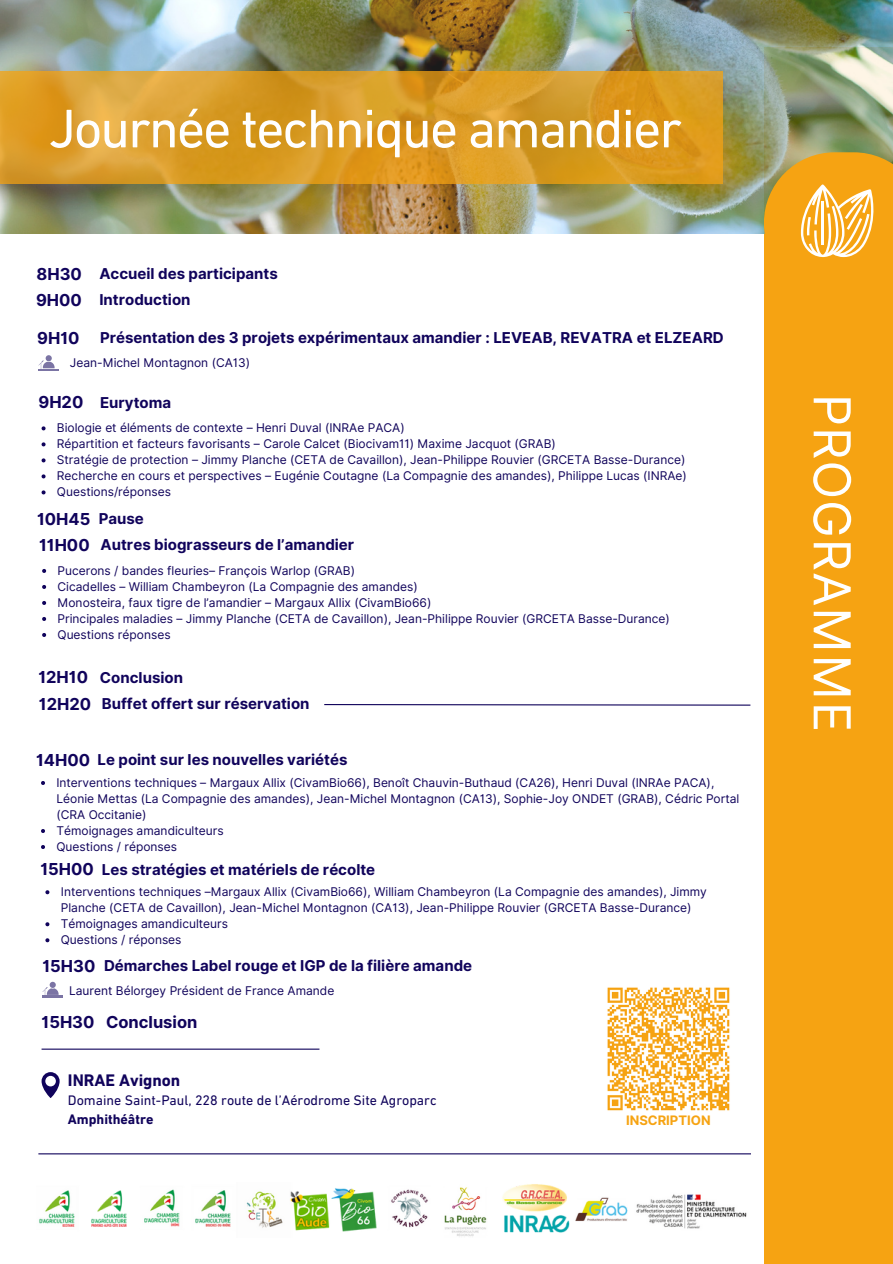
<style>
.page{position:relative;width:893px;height:1264px;background:#fff}
.page>*{position:absolute;margin:0;border:0;box-sizing:border-box;transform-origin:0 0}
.t1{font:55.2px "DIN Next LT Pro";letter-spacing:-.035em;color:#fff}
.t2{font:50.85px "Inter";letter-spacing:.02em;color:#fff}
.t3{font:700 17.1px "DIN Next LT Pro";color:#10035b}
.t4{font:700 16.5px "Inter";color:#10035b}
.t5{font:700 15px "Inter";color:#10035b}
.t6{font:14.1px "DIN Next LT Pro";color:#10035b}
.t7{font:700 14.1px "DIN Next LT Pro";color:#10035b}
.t8{font:700 13.05px "Inter";color:#f6a312}
.t9{font:12px/16px "Inter";color:#10035b}
</style>
<div class="page">
<div style="left:763px;top:47px;width:129px;height:1216px;background:#f6a312"></div>
<img style="left:0;top:1px;width:892px;height:233px">
<svg style="left:0;top:71px;width:722px;height:113px"></svg>
<svg style="left:763px;top:152px;width:129px;height:142px"></svg>
<hr style="left:821px;top:201px;width:2px;height:44px;background:#fff">
<hr style="left:39px;top:369px;width:20px;height:2px;background:#10035b">
<svg style="left:38px;top:355px;width:17px;height:14px"></svg>
<svg style="left:42px;top:426px;width:4px;height:4px"></svg>
<svg style="left:42px;top:442px;width:4px;height:4px"></svg>
<svg style="left:42px;top:458px;width:4px;height:4px"></svg>
<svg style="left:42px;top:474px;width:4px;height:4px"></svg>
<svg style="left:42px;top:490px;width:4px;height:4px"></svg>
<svg style="left:42px;top:569px;width:4px;height:4px"></svg>
<svg style="left:42px;top:585px;width:4px;height:4px"></svg>
<svg style="left:42px;top:601px;width:4px;height:4px"></svg>
<svg style="left:42px;top:617px;width:4px;height:4px"></svg>
<svg style="left:42px;top:633px;width:4px;height:4px"></svg>
<svg style="left:324px;top:704px;width:427px;height:2px"></svg>
<svg style="left:41px;top:781px;width:4px;height:4px"></svg>
<svg style="left:41px;top:829px;width:4px;height:4px"></svg>
<svg style="left:41px;top:845px;width:4px;height:4px"></svg>
<svg style="left:45px;top:890px;width:4px;height:4px"></svg>
<svg style="left:45px;top:922px;width:4px;height:4px"></svg>
<svg style="left:45px;top:938px;width:4px;height:4px"></svg>
<hr style="left:43px;top:995px;width:20px;height:2px;background:#10035b">
<svg style="left:42px;top:981px;width:17px;height:15px"></svg>
<hr style="left:38px;top:1153px;width:713px;height:1px;background:#10035b">
<img style="left:607px;top:987px;width:123px;height:124px">
<hr style="left:42px;top:1048px;width:277px;height:1px;background:#10035b">
<svg style="left:42px;top:1072px;width:18px;height:25px"></svg>
<img style="left:39px;top:1184px;width:708px;height:53px">
<p class="t1" style="left:49px;top:106px;width:634px">Journée technique amandier</p>
<p class="t4" style="left:37px;top:264px;width:47px">8H30</p>
<p class="t5" style="left:99px;top:265px;width:180px">Accueil des participants</p>
<p class="t4" style="left:36px;top:290px;width:47px">9H00</p>
<p class="t5" style="left:99px;top:291px;width:93px">Introduction</p>
<p class="t4" style="left:37px;top:328px;width:44px">9H10</p>
<p class="t5" style="left:100px;top:329px;width:625px">Présentation des 3 projets expérimentaux amandier : LEVEAB, REVATRA et ELZEARD</p>
<p class="t9" style="left:70px;top:354px;width:182px">Jean-Michel Montagnon (CA13)</p>
<p class="t4" style="left:38px;top:392px;width:46px">9H20</p>
<p class="t5" style="left:100px;top:393px;width:73px">Eurytoma</p>
<p class="t9" style="left:57px;top:420px;width:349px">Biologie et éléments de contexte – Henri Duval (INRAe PACA)</p>
<p class="t9" style="left:57px;top:436px;width:500px">Répartition et facteurs favorisants – Carole Calcet (Biocivam11) Maxime Jacquot (GRAB)</p>
<p class="t9" style="left:57px;top:452px;width:630px">Stratégie de protection – Jimmy Planche (CETA de Cavaillon), Jean-Philippe Rouvier (GRCETA Basse-Durance)</p>
<p class="t9" style="left:57px;top:468px;width:631px">Recherche en cours et perspectives – Eugénie Coutagne (La Compagnie des amandes), Philippe Lucas (INRAe)</p>
<p class="t9" style="left:57px;top:484px;width:115px">Questions/réponses</p>
<p class="t4" style="left:37px;top:509px;width:55px">10H45</p>
<p class="t5" style="left:99px;top:510px;width:47px">Pause</p>
<p class="t4" style="left:39px;top:535px;width:52px">11H00</p>
<p class="t5" style="left:101px;top:535px;width:255px">Autres biograsseurs de l’amandier</p>
<p class="t9" style="left:58px;top:562px;width:299px">Pucerons / bandes fleuries– François Warlop (GRAB)</p>
<p class="t9" style="left:58px;top:578px;width:362px">Cicadelles – William Chambeyron (La Compagnie des amandes)</p>
<p class="t9" style="left:58px;top:594px;width:375px">Monosteira, faux tigre de l’amandier – Margaux Allix (CivamBio66)</p>
<p class="t9" style="left:58px;top:610px;width:614px">Principales maladies – Jimmy Planche (CETA de Cavaillon), Jean-Philippe Rouvier (GRCETA Basse-Durance)</p>
<p class="t9" style="left:58px;top:626px;width:115px">Questions réponses</p>
<p class="t4" style="left:38px;top:667px;width:51px">12H10</p>
<p class="t5" style="left:100px;top:668px;width:85px">Conclusion</p>
<p class="t4" style="left:39px;top:693px;width:54px">12H20</p>
<p class="t5" style="left:102px;top:694px;width:209px">Buffet offert sur réservation</p>
<p class="t4" style="left:36px;top:750px;width:55px">14H00</p>
<p class="t5" style="left:98px;top:751px;width:251px">Le point sur les nouvelles variétés</p>
<p class="t9" style="left:56px;top:774px;width:684px">Interventions techniques – Margaux Allix (CivamBio66), Benoît Chauvin-Buthaud (CA26), Henri Duval (INRAe PACA),<br>Léonie Mettas (La Compagnie des amandes), Jean-Michel Montagnon (CA13), Sophie-Joy ONDET (GRAB), Cédric Portal (CRA Occitanie)</p>
<p class="t9" style="left:56px;top:822px;width:169px">Témoignages amandiculteurs</p>
<p class="t9" style="left:56px;top:838px;width:122px">Questions / réponses</p>
<p class="t4" style="left:40px;top:859px;width:55px">15H00</p>
<p class="t5" style="left:102px;top:860px;width:275px">Les stratégies et matériels de récolte</p>
<p class="t9" style="left:61px;top:883px;width:647px">Interventions techniques –Margaux Allix (CivamBio66), William Chambeyron (La Compagnie des amandes), Jimmy<br>Planche (CETA de Cavaillon), Jean-Michel Montagnon (CA13), Jean-Philippe Rouvier (GRCETA Basse-Durance)</p>
<p class="t9" style="left:61px;top:915px;width:169px">Témoignages amandiculteurs</p>
<p class="t9" style="left:61px;top:931px;width:122px">Questions / réponses</p>
<p class="t4" style="left:42px;top:955px;width:54px">15H30</p>
<p class="t5" style="left:104px;top:956px;width:369px">Démarches Label rouge et IGP de la filière amande</p>
<p class="t9" style="left:69px;top:982px;width:267px">Laurent Bélorgey Président de France Amande</p>
<p class="t4" style="left:42px;top:1011px;width:157px">15H30 Conclusion</p>
<p class="t3" style="left:68px;top:1073px;width:114px">INRAE Avignon</p>
<p class="t6" style="left:68px;top:1094px;width:370px">Domaine Saint-Paul, 228 route de l’Aérodrome Site Agroparc</p>
<p class="t7" style="left:68px;top:1113px;width:87px">Amphithéâtre</p>
<p class="t8" style="left:626px;top:1112px;width:86px">INSCRIPTION</p>
<p class="t2" style="left:862px;top:394px;width:340px;rotate:90deg">PROGRAMME</p>
</div>
